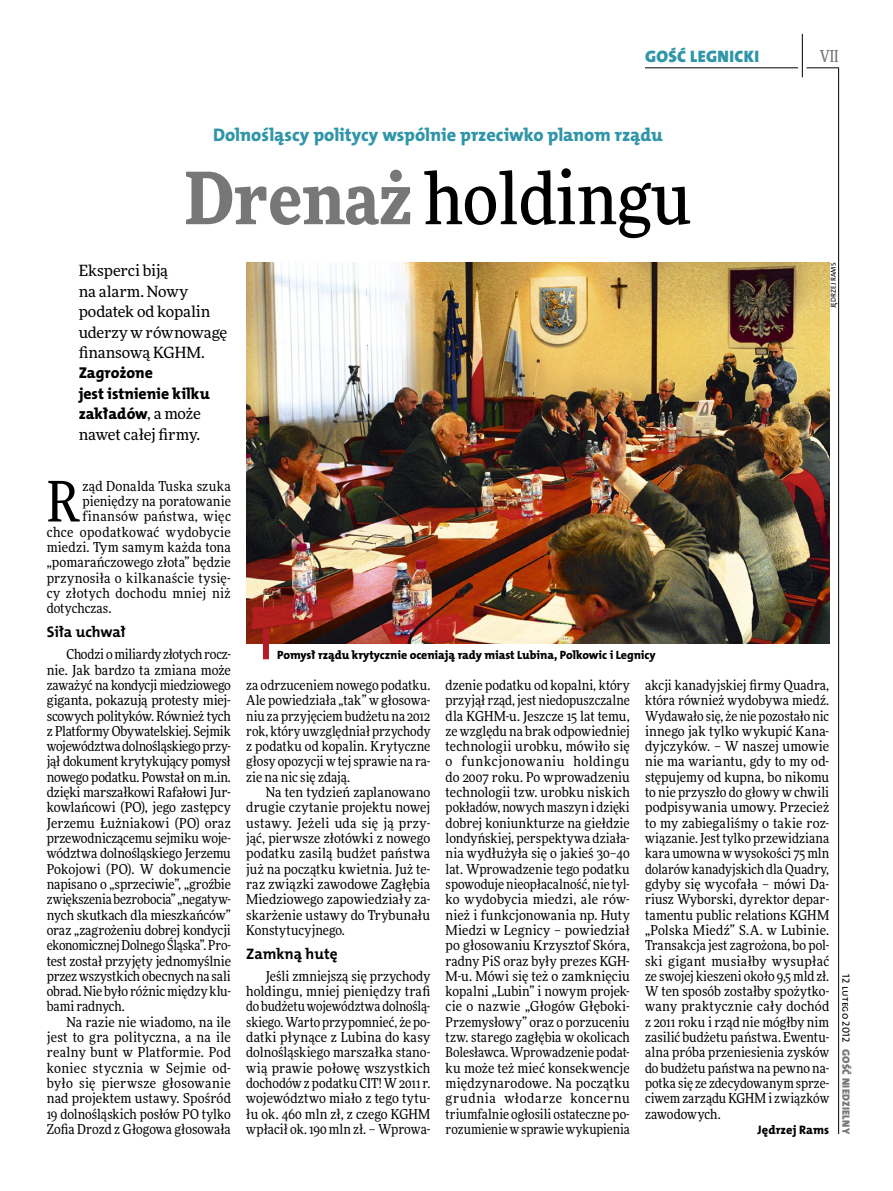
<style>
.page{position:relative;width:893px;height:1191px;background:#fff}
.page>*{position:absolute;margin:0;border:0;box-sizing:border-box;transform-origin:0 0}
.t1{font:500 72px "Freeday Narrow";color:#000}
.t2{font:55.95px "Freeday Narrow News";color:#000}
.t3{font:18.3px "The Mix HP8 Ex Bld";letter-spacing:-.005em;color:#2f95a8}
.t4{font:16.65px "The Mix HP9 Blk";letter-spacing:.02em;color:#2f95a8}
.t5{font:500 16.5px "Freeday Narrow";color:#777778;scale:.9 1}
.t6{font:15.75px/20.4px "The Mix HP8 Ex Bld";letter-spacing:-.005em;color:#000}
.t7{font:15.45px/20.4px "Freeday News";letter-spacing:-.01em;color:#000}
.t8{font:15.3px "The Mix HP7 Bld";color:#000}
.t9{font:13.65px/15.3px "Freeday Narrow News";letter-spacing:.005em;color:#000;text-align:justify}
.t10{font:13.65px "Freeday Narrow News";letter-spacing:.03em;color:#000}
.t11{font:13.65px "Freeday Narrow News";letter-spacing:.025em;color:#000}
.t12{font:12.3px "The Mix HP8 Ex Bld";letter-spacing:.005em;color:#000}
.t13{font:12px "The Mix HP8 Ex Bld";letter-spacing:-.005em;color:#000}
.t14{font:10.5px "The Mix HP9 Blk";letter-spacing:.025em;color:#777778}
.t15{font:10.5px "The Mix HP5 Plain";color:#000}
.t16{font:7.2px "The Mix HP5 Plain";color:#000}
.s1{font-weight:900;color:#777778}
.s2{font-family:"Freeday News";font-size:15.45px}
</style>
<div class="page">
<hr style="left:806px;top:68px;width:33px;height:1px;background:#000">
<hr style="left:645px;top:68px;width:153px;height:1px;background:#000">
<hr style="left:838px;top:68px;width:1px;height:1066px;background:#000">
<hr style="left:802px;top:34px;width:1px;height:43px;background:#000">
<img style="left:246px;top:263px;width:583px;height:381px">
<div style="left:263px;top:628px;width:6px;height:31px;background:#b51b24"></div>
<p class="t4" style="left:645px;top:46px;width:115px">GOŚĆ LEGN ICKI</p>
<p class="t5" style="left:820px;top:46px;width:22px">VII</p>
<h3 class="t3" style="left:213px;top:123px;width:451px">Dolnośląscy politycy wspólnie przeciwko planom rządu</h3>
<h1 class="t1" style="left:185px;top:154px;width:508px"><span class="s1">Drenaż</span> holdingu</h1>
<p class="t7" style="left:79px;top:260px;width:150px">Eksperci biją<br>na alarm. Nowy podatek od kopalin uderzy w równowagę finansową KGHM.</p>
<p class="t6" style="left:79px;top:363px;width:133px">Zagrożone<br>jest istnienie kilku zakładów<span class="s2">, a może</span></p>
<p class="t7" style="left:79px;top:423px;width:123px">nawet całej firmy.</p>
<h2 class="t2" style="left:47px;top:467px;width:34px">R</h2>
<p class="t9" style="left:83px;top:478px;width:150px">ząd Donalda Tuska szuka</p>
<p class="t16" style="left:829px;top:308px;width:47px;rotate:-90deg">Jędrzej Rams</p>
<p class="t9" style="left:83px;top:493px;width:150px">pieniędzy na poratowanie</p>
<p class="t10" style="left:83px;top:508px;width:150px">finansów państwa, więc</p>
<p class="t11" style="left:47px;top:523px;width:186px">chce opodatkować wydobycie</p>
<p class="t9" style="left:47px;top:539px;width:186px">miedzi. Tym samym każda tona</p>
<p class="t9" style="left:47px;top:555px;width:186px">„pomarańczowego złota” będzie</p>
<p class="t9" style="left:47px;top:570px;width:186px">przynosiła o kilkanaście tysię-</p>
<p class="t10" style="left:47px;top:585px;width:186px">cy złotych dochodu mniej niż</p>
<p class="t9" style="left:47px;top:600px;width:66px">dotychczas.</p>
<p class="t8" style="left:47px;top:622px;width:81px">Siła uchwał</p>
<p class="t9" style="left:47px;top:646px;width:186px;text-indent:20px">Chodzi o miliardy złotych rocz&shy;nie. Jak bardzo ta zmiana może zaważyć na kondycji miedziowego giganta, pokazują protesty miej&shy;scowych polityków. Również tych z Platformy Obywatelskiej. Sejmik województwa dolnośląskiego przy&shy;jął dokument krytykujący pomysł nowego podatku. Powstał on m.in. dzięki marszałkowi Rafałowi Jur&shy;kowlańcowi (PO), jego zastępcy Jerzemu Łużniakowi (PO) oraz przewodniczącemu sejmiku woje&shy;wództwa dolnośląskiego Jerzemu Pokojowi (PO). W dokumencie napisano o „sprzeciwie”, „groźbie zwiększenia bezrobocia” „negatyw&shy;nych skutkach dla mieszkańców” oraz „zagrożeniu dobrej kondycji ekonomicznej Dolnego Śląska”. Pro&shy;test został przyjęty jednomyślnie przez wszystkich obecnych na sali obrad. Nie było różnic między klu&shy;bami radnych.</p>
<p class="t9" style="left:47px;top:1014px;width:186px;text-indent:20px">Na razie nie wiadomo, na ile jest to gra polityczna, a na ile realny bunt w Platformie. Pod koniec stycznia w Sejmie od&shy;było się pierwsze głosowanie nad projektem ustawy. Spośród 19 dolnośląskich posłów PO tylko Zofia Drozd z Głogowa głosowała</p>
<p class="t13" style="left:277px;top:647px;width:380px">Pomysł rządu krytycznie oceniają rady miast Lubina, Polkowic i Legnicy</p>
<p class="t9" style="left:246px;top:677px;width:186px">za odrzuceniem nowego podatku.<br>Ale powiedziała „tak” w głosowa&shy;niu za przyjęciem budżetu na 2012 rok, który uwzględniał przychody z podatku od kopalin. Krytyczne głosy opozycji w tej sprawie na ra&shy;zie na nic się zdają.</p>
<p class="t9" style="left:246px;top:784px;width:186px;text-indent:20px">Na ten tydzień zaplanowano drugie czytanie projektu nowej ustawy. Jeżeli uda się ją przy&shy;jąć, pierwsze złotówki z nowego podatku zasilą budżet państwa już na początku kwietnia. Już te&shy;raz związki zawodowe Zagłębia Miedziowego zapowiedziały za&shy;skarżenie ustawy do Trybunału Konstytucyjnego.</p>
<p class="t8" style="left:246px;top:944px;width:93px">Zamkną hutę</p>
<p class="t9" style="left:246px;top:968px;width:186px;text-indent:20px">Jeśli zmniejszą się przychody holdingu, mniej pieniędzy trafi do budżetu województwa dolnoślą&shy;skiego. Warto przypomnieć, że po&shy;datki płynące z Lubina do kasy dolnośląskiego marszałka stano&shy;wią prawie połowę wszystkich dochodów z podatku CIT! W 2011 r. województwo miało z tego tytu&shy;łu ok. 460 mln zł, z czego KGHM wpłacił ok. 190 mln zł. – Wprowa-</p>
<p class="t9" style="left:446px;top:677px;width:186px">dzenie podatku od kopalni, który przyjął rząd, jest niedopuszczalne dla KGHM-u. Jeszcze 15 lat temu, ze względu na brak odpowiedniej technologii urobku, mówiło się o funkcjonowaniu holdingu do 2007 roku. Po wprowadzeniu technologii tzw. urobku niskich pokładów, nowych maszyn i dzięki dobrej koniunkturze na giełdzie londyńskiej, perspektywa działa&shy;nia wydłużyła się o jakieś 30–40 lat. Wprowadzenie tego podatku spowoduje nieopłacalność, nie tyl&shy;ko wydobycia miedzi, ale rów&shy;nież i funkcjonowania np. Huty Miedzi w Legnicy – powiedział po głosowaniu Krzysztof Skóra, radny PiS oraz były prezes KGH-M-u. Mówi się też o zamknięciu kopalni „Lubin” i nowym projek&shy;cie o nazwie „Głogów Głęboki-Przemysłowy” oraz o porzuceniu tzw. starego zagłębia w okolicach Bolesławca. Wprowadzenie podat&shy;ku może też mieć konsekwencje międzynarodowe. Na początku grudnia włodarze koncernu triumfalnie ogłosili ostateczne po&shy;rozumienie w sprawie wykupienia</p>
<p class="t9" style="left:645px;top:677px;width:186px">akcji kanadyjskiej firmy Quadra, która również wydobywa miedź.<br>Wydawało się, że nie pozostało nic innego jak tylko wykupić Kana&shy;dyjczyków. – W naszej umowie nie ma wariantu, gdy to my od&shy;stępujemy od kupna, bo nikomu to nie przyszło do głowy w chwili podpisywania umowy. Przecież to my zabiegaliśmy o takie roz&shy;wiązanie. Jest tylko przewidziana kara umowna w wysokości 75 mln dolarów kanadyjskich dla Quadry, gdyby się wycofała – mówi Da&shy;riusz Wyborski, dyrektor depar&shy;tamentu public relations KGHM „Polska Miedź” S.A. w Lubinie.<br>Transakcja jest zagrożona, bo pol&shy;ski gigant musiałby wysupłać ze swojej kieszeni około 9,5 mld zł.<br>W ten sposób zostałby spożytko&shy;wany praktycznie cały dochód z 2011 roku i rząd nie mógłby nim zasilić budżetu państwa. Ewentu&shy;alna próba przeniesienia zysków do budżetu państwa na pewno na&shy;potka się ze zdecydowanym sprze&shy;ciwem zarządu KGHM i związków zawodowych.</p>
<p class="t15" style="left:853px;top:974px;width:69px;rotate:90deg">12 lutego 2012</p>
<p class="t14" style="left:853px;top:1049px;width:86px;rotate:90deg">GOŚĆ NIEDZIELNY</p>
<p class="t12" style="left:758px;top:1122px;width:73px">Jędrzej Rams</p>
</div>
